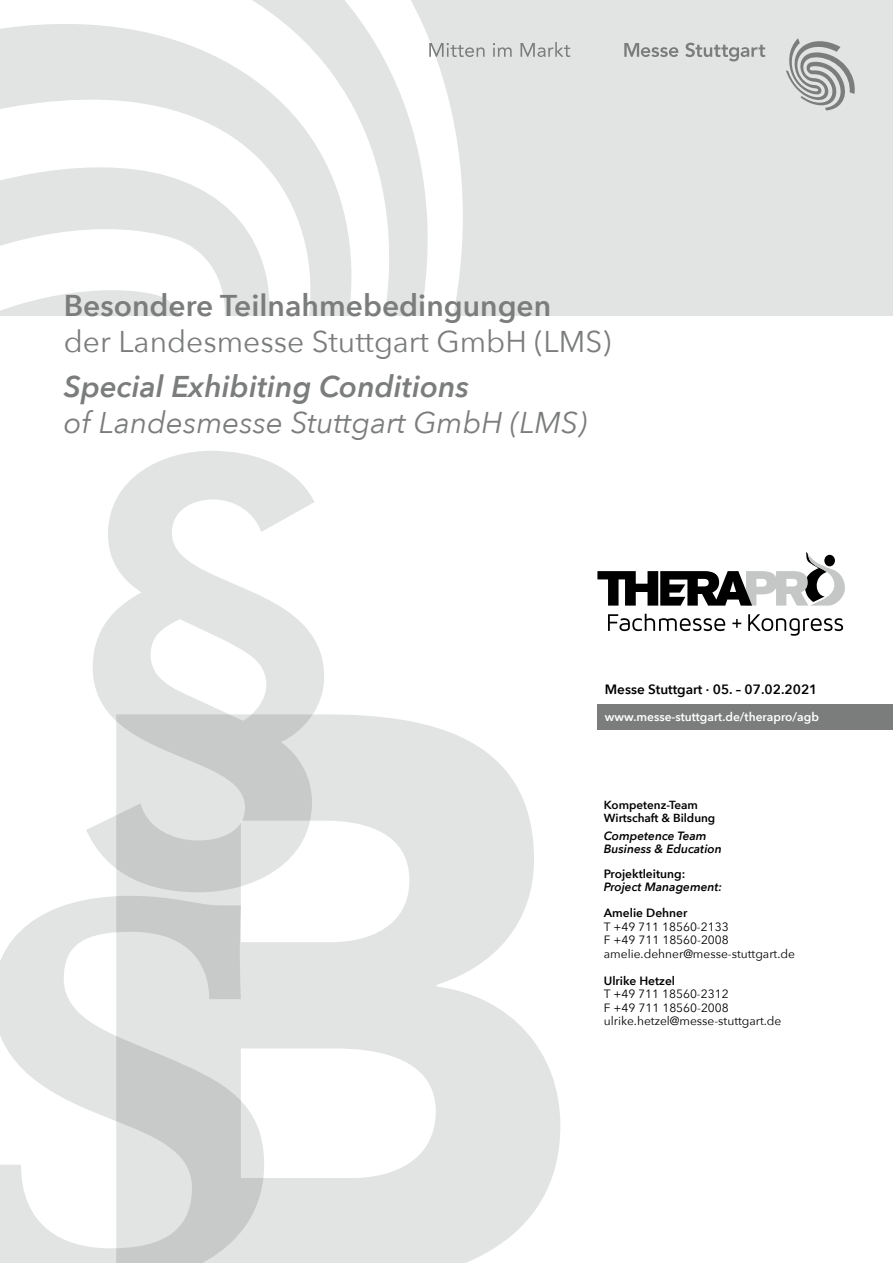
<style>
.page{position:relative;width:893px;height:1263px;background:#fff}
.page>*{position:absolute;margin:0;border:0;box-sizing:border-box;transform-origin:0 0}
.t1{font:30px "Avenir Next";color:#7b7d7c}
.t2{font:italic 30px "Avenir Next";color:#7b7d7c}
.t3{font:600 30px "Avenir Next";color:#7b7d7c}
.t4{font:italic 600 30px "Avenir Next";color:#7b7d7c}
.t5{font:600 13.5px "Avenir Next";color:#000}
.t6{font:12px/13.5px "Avenir Next";color:#000}
.t7{font:italic 600 12px/12.8px "Avenir Next";color:#000}
.t8{font:600 12px "Avenir Next";color:#000}
.t9{font:600 12px "Avenir Next";color:#fff}
.t10{font:600 11.7px/12.8px "Avenir Next";color:#000}
</style>
<div class="page">
<svg style="left:116px;top:714px;width:444px;height:549px;fill:#e2e3e3"></svg>
<svg style="left:86px;top:451px;width:238px;height:441px;fill:#e2e3e3"></svg>
<svg style="left:0;top:896px;width:264px;height:367px;fill:#e2e3e3"></svg>
<div style="left:0;top:0;width:893px;height:316px;background:#e2e3e3"></div>
<svg style="left:0;top:0;width:463px;height:316px;fill:#fff"></svg>
<svg style="left:685px;top:43px;width:80px;height:18px"></svg>
<svg style="left:786px;top:38px;width:69px;height:72px"></svg>
<svg style="left:624px;top:43px;width:54px;height:14px"></svg>
<svg style="left:493px;top:43px;width:19px;height:14px"></svg>
<svg style="left:520px;top:42px;width:50px;height:15px"></svg>
<svg style="left:429px;top:43px;width:56px;height:14px"></svg>
<div style="left:597px;top:704px;width:296px;height:26px;background:#7b7d7c"></div>
<svg style="left:608px;top:614px;width:117px;height:17px"></svg>
<svg style="left:732px;top:619px;width:9px;height:9px"></svg>
<svg style="left:748px;top:614px;width:95px;height:22px"></svg>
<svg style="left:597px;top:552px;width:248px;height:54px"></svg>
<h1 class="t3" style="left:64px;top:280px;width:489px">Besondere Teilnahmebedingungen</h1>
<h1 class="t1" style="left:64px;top:316px;width:549px">der Landesmesse Stuttgart GmbH (LMS)</h1>
<h1 class="t4" style="left:64px;top:361px;width:407px">Special Exhibiting Conditions</h1>
<h1 class="t2" style="left:64px;top:397px;width:525px">of Landesmesse Stuttgart GmbH (LMS)</h1>
<p class="t5" style="left:605px;top:678px;width:214px">Messe Stuttgart · 05. – 07.02.2021</p>
<p class="t9" style="left:605px;top:706px;width:216px">www.messe-stuttgart.de/therapro/agb</p>
<p class="t10" style="left:604px;top:798px;width:113px">Kompetenz-Team<br>Wirtschaft &amp; Bildung</p>
<p class="t7" style="left:604px;top:829px;width:120px">Competence Team<br>Business &amp; Education</p>
<p class="t8" style="left:604px;top:863px;width:83px">Projektleitung:</p>
<p class="t7" style="left:604px;top:880px;width:120px">Project Management:</p>
<p class="t8" style="left:604px;top:902px;width:85px">Amelie Dehner</p>
<p class="t6" style="left:604px;top:919px;width:193px">T +49 711 18560-2133<br>F +49 711 18560-2008 amelie.dehner@messe-stuttgart.de</p>
<p class="t8" style="left:604px;top:970px;width:73px">Ulrike Hetzel</p>
<p class="t6" style="left:604px;top:987px;width:179px">T +49 711 18560-2312<br>F +49 711 18560-2008 ulrike.hetzel@messe-stuttgart.de</p>
</div>
